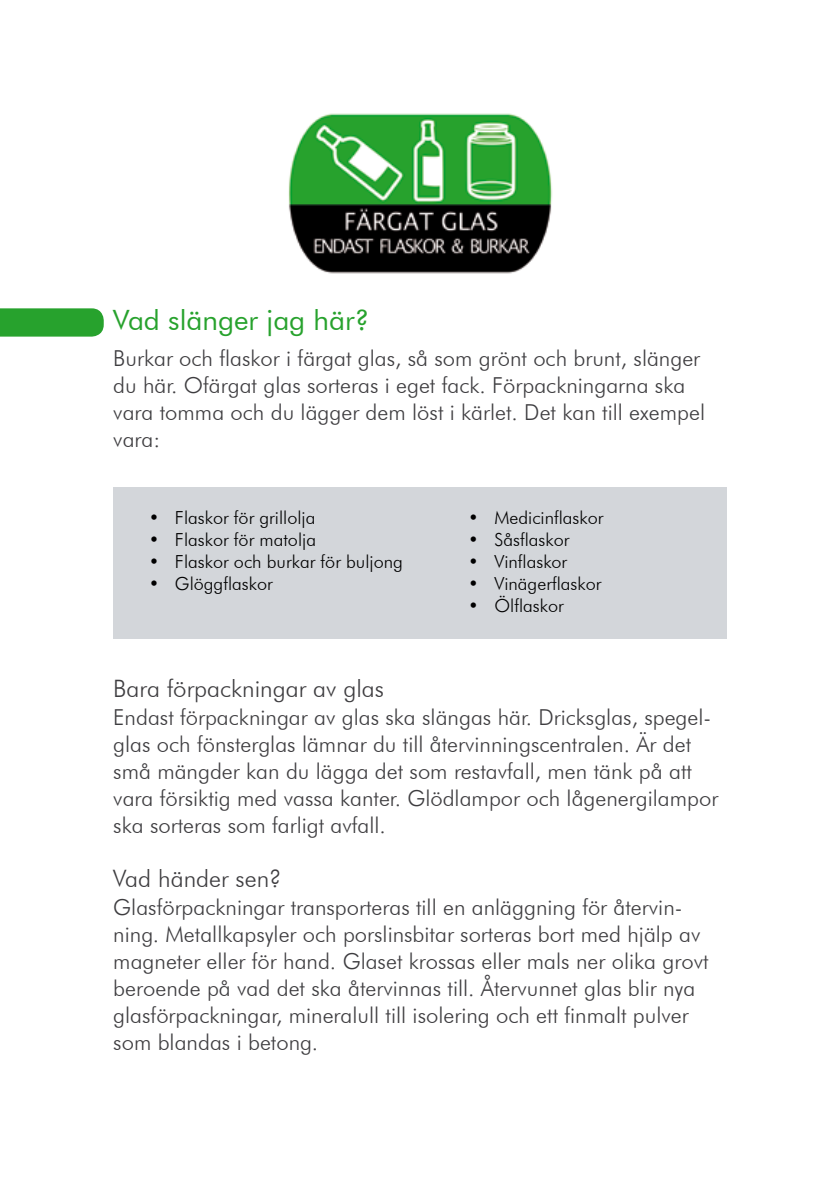
<style>
.page{position:relative;width:840px;height:1191px;background:#fff}
.page>*{position:absolute;margin:0;border:0;box-sizing:border-box;transform-origin:0 0}
.t1{font:28px "Futura BT";color:#27a22d}
.t2{font:300 24px "Futura BT";color:#3e3d40}
.t3{font:300 22px/27px "Futura BT";color:#3e3d40}
.t4{font:300 18px "Futura BT";color:#000}
</style>
<div class="page">
<div style="left:0;top:308px;width:104px;height:28px;background:#27a22d"></div>
<div style="left:113px;top:487px;width:613px;height:151px;background:#d3d6da"></div>
<img style="left:288px;top:113px;width:265px;height:161px">
<p class="t1" style="left:113px;top:303px;width:257px">Vad slänger jag här?</p>
<p class="t3" style="left:113px;top:344px;width:593px">Burkar och flaskor i färgat glas, så som grönt och brunt, slänger du här. Ofärgat glas sorteras i eget fack. Förpackningarna ska vara tomma och du lägger dem löst i kärlet. Det kan till exempel vara:</p>
<p class="t4" style="left:149px;top:506px;width:168px">• Flaskor för grillolja</p>
<p class="t4" style="left:149px;top:528px;width:169px">• Flaskor för matolja</p>
<p class="t4" style="left:149px;top:550px;width:255px">• Flaskor och burkar för buljong</p>
<p class="t4" style="left:149px;top:572px;width:125px">• Glöggflaskor</p>
<p class="t4" style="left:468px;top:506px;width:137px">• Medicinflaskor</p>
<p class="t4" style="left:468px;top:528px;width:103px">• Såsflaskor</p>
<p class="t4" style="left:468px;top:550px;width:100px">• Vinflaskor</p>
<p class="t4" style="left:468px;top:572px;width:135px">• Vinägerflaskor</p>
<p class="t4" style="left:468px;top:594px;width:97px">• Ölflaskor</p>
<p class="t2" style="left:113px;top:674px;width:272px">Bara förpackningar av glas</p>
<p class="t3" style="left:113px;top:703px;width:606px">Endast förpackningar av glas ska slängas här. Dricksglas, spegel&shy;glas och fönsterglas lämnar du till återvinningscentralen. Är det små mängder kan du lägga det som restavfall, men tänk på att vara försiktig med vassa kanter. Glödlampor och lågenergilampor ska sorteras som farligt avfall.</p>
<p class="t2" style="left:113px;top:864px;width:170px">Vad händer sen?</p>
<p class="t3" style="left:113px;top:893px;width:596px">Glasförpackningar transporteras till en anläggning för återvin&shy;ning. Metallkapsyler och porslinsbitar sorteras bort med hjälp av magneter eller för hand. Glaset krossas eller mals ner olika grovt beroende på vad det ska återvinnas till. Återvunnet glas blir nya glasförpackningar, mineralull till isolering och ett finmalt pulver som blandas i betong.</p>
</div>
